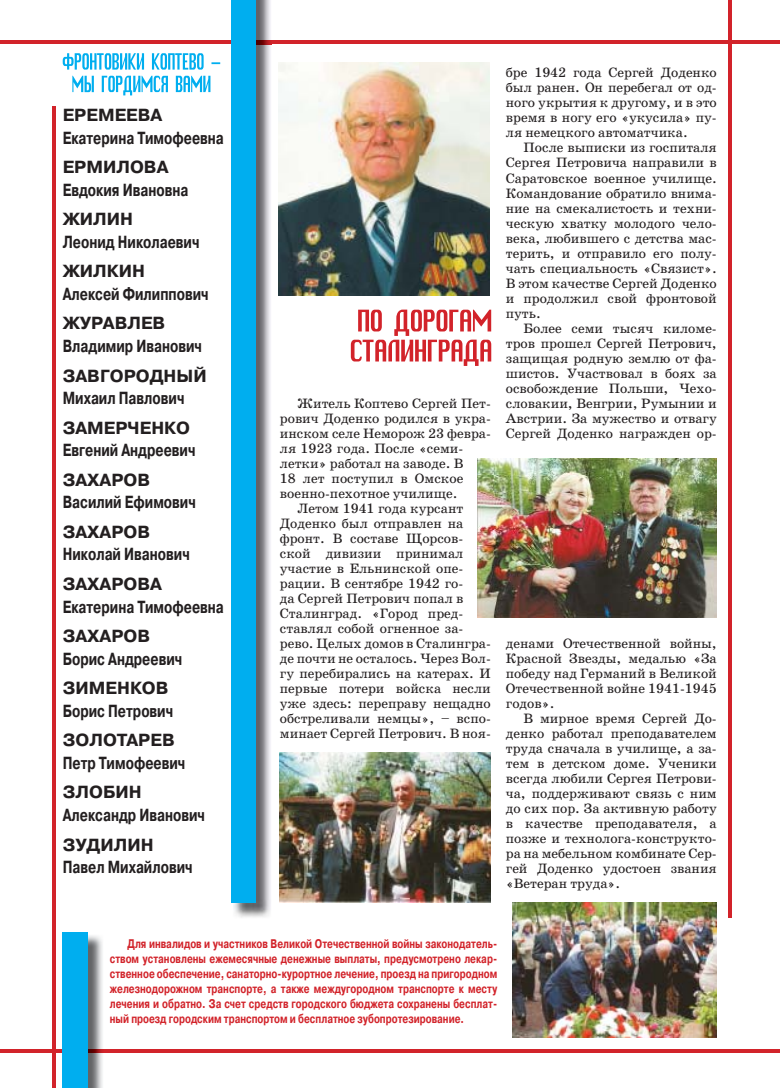
<style>
.page{position:relative;width:780px;height:1088px;background:#fff}
.page>*{position:absolute;margin:0;border:0;box-sizing:border-box;transform-origin:0 0}
.t1{font:700 17.5px/22.5px "Pragmatica C";color:#231f20}
.t2{font:13.75px/15px "School Book C";color:#231f20;text-align:justify}
.t3{font:700 12.5px/15px "Pragmatica C";color:#d2232a;text-align:justify;scale:.75 1}
</style>
<div class="page">
<hr style="left:0;top:1049px;width:780px;height:3px;background:#d2232a">
<hr style="left:52px;top:106px;width:3px;height:981px;background:#d2232a">
<img style="left:88px;top:935px;width:15px;height:152px">
<img style="left:88px;top:1049px;width:15px;height:3px">
<div style="left:63px;top:932px;width:25px;height:155px;background:#00aeef"></div>
<hr style="left:0;top:40px;width:780px;height:4px;background:#d2232a">
<hr style="left:728px;top:0;width:4px;height:917px;background:#d2232a">
<img style="left:233px;top:0;width:38px;height:918px">
<img style="left:256px;top:40px;width:15px;height:4px">
<div style="left:231px;top:0;width:25px;height:902px;background:#00aeef"></div>
<svg style="left:72px;top:76px;width:138px;height:19px"></svg>
<svg style="left:63px;top:53px;width:157px;height:17px"></svg>
<svg style="left:351px;top:309px;width:140px;height:57px"></svg>
<img style="left:279px;top:62px;width:211px;height:234px">
<img style="left:478px;top:458px;width:239px;height:159px">
<img style="left:280px;top:752px;width:210px;height:150px">
<img style="left:512px;top:902px;width:205px;height:135px">
<p class="t1" style="left:63px;top:106px;width:163px">ЕРЕМЕЕВА<br>Екатерина Тимофеевна</p>
<p class="t1" style="left:63px;top:158px;width:127px">ЕРМИЛОВА<br>Евдокия Ивановна</p>
<p class="t1" style="left:63px;top:210px;width:138px">ЖИЛИН<br>Леонид Николаевич</p>
<p class="t1" style="left:63px;top:262px;width:148px">ЖИЛКИН<br>Алексей Филиппович</p>
<p class="t1" style="left:63px;top:314px;width:141px">ЖУРАВЛЕВ<br>Владимир Иванович</p>
<p class="t1" style="left:63px;top:366px;width:146px">ЗАВГОРОДНЫЙ<br>Михаил Павлович</p>
<p class="t1" style="left:63px;top:418px;width:134px">ЗАМЕРЧЕНКО<br>Евгений Андреевич</p>
<p class="t1" style="left:63px;top:470px;width:135px">ЗАХАРОВ<br>Василий Ефимович</p>
<p class="t1" style="left:63px;top:522px;width:129px">ЗАХАРОВ<br>Николай Иванович</p>
<p class="t1" style="left:63px;top:574px;width:163px">ЗАХАРОВА<br>Екатерина Тимофеевна</p>
<p class="t1" style="left:63px;top:626px;width:121px">ЗАХАРОВ<br>Борис Андреевич</p>
<p class="t1" style="left:63px;top:678px;width:112px">ЗИМЕНКОВ<br>Борис Петрович</p>
<p class="t1" style="left:63px;top:731px;width:124px">ЗОЛОТАРЕВ<br>Петр Тимофеевич</p>
<p class="t1" style="left:63px;top:783px;width:144px">ЗЛОБИН<br>Александр Иванович</p>
<p class="t1" style="left:63px;top:835px;width:131px">ЗУДИЛИН<br>Павел Михайлович</p>
<p class="t2" style="left:298px;top:397px;width:195px">Житель Коптево Сергей Пет-</p>
<p class="t2" style="left:280px;top:412px;width:212px">рович Доденко родился в укра-</p>
<p class="t2" style="left:280px;top:427px;width:212px">инском селе Неморож 23 февра-</p>
<p class="t2" style="left:280px;top:442px;width:185px">ля 1923 года. После «семи-</p>
<p class="t2" style="left:280px;top:457px;width:185px">летки» работал на заводе. В</p>
<p class="t2" style="left:280px;top:472px;width:185px">18 лет поступил в Омское</p>
<p class="t2" style="left:280px;top:487px;width:179px">военно-пехотное училище.</p>
<p class="t2" style="left:298px;top:502px;width:167px">Летом 1941 года курсант</p>
<p class="t2" style="left:280px;top:517px;width:185px">Доденко был отправлен на</p>
<p class="t2" style="left:280px;top:532px;width:185px">фронт. В составе Щорсов-</p>
<p class="t2" style="left:280px;top:547px;width:185px">ской дивизии принимал</p>
<p class="t2" style="left:280px;top:562px;width:185px">участие в Ельнинской опе-</p>
<p class="t2" style="left:280px;top:577px;width:185px">рации. В сентябре 1942 го-</p>
<p class="t2" style="left:280px;top:592px;width:185px">да Сергей Петрович попал в</p>
<p class="t2" style="left:280px;top:607px;width:185px">Сталинград. «Город пред-</p>
<p class="t2" style="left:280px;top:622px;width:185px">ставлял собой огненное за-</p>
<p class="t2" style="left:280px;top:637px;width:212px">рево. Целых домов в Сталингра-</p>
<p class="t2" style="left:280px;top:652px;width:212px">де почти не осталось. Через Вол-</p>
<p class="t2" style="left:280px;top:667px;width:212px">гу перебирались на катерах. И</p>
<p class="t2" style="left:280px;top:682px;width:212px">первые потери войска несли</p>
<p class="t2" style="left:280px;top:697px;width:212px">уже здесь: переправу нещадно</p>
<p class="t2" style="left:280px;top:712px;width:212px">обстреливали немцы», – вспо-</p>
<p class="t2" style="left:280px;top:727px;width:212px">минает Сергей Петрович. В ноя-</p>
<p class="t2" style="left:506px;top:67px;width:212px">бре 1942 года Сергей Доденко был ранен. Он перебегал от од&shy;ного укрытия к другому, и в это время в ногу его «укусила» пу&shy;ля немецкого автоматчика.</p>
<p class="t2" style="left:506px;top:142px;width:212px;text-indent:18px">После выписки из госпиталя Сергея Петровича направили в Саратовское военное училище.<br>Командование обратило внима&shy;ние на смекалистость и техни&shy;ческую хватку молодого чело&shy;века, любившего с детства мас&shy;терить, и отправило его полу&shy;чать специальность «Связист».<br>В этом качестве Сергей Доденко и продолжил свой фронтовой путь.</p>
<p class="t2" style="left:506px;top:322px;width:212px;text-indent:18px">Более семи тысяч киломе&shy;тров прошел Сергей Петрович, защищая родную землю от фа&shy;шистов. Участвовал в боях за освобождение Польши, Чехо&shy;словакии, Венгрии, Румынии и Австрии. За мужество и отвагу Сергей Доденко награжден ор-</p>
<p class="t2" style="left:506px;top:637px;width:212px">денами Отечественной войны, Красной Звезды, медалью «За победу над Германий в Великой Отечественной войне 1941-1945 годов».</p>
<p class="t2" style="left:506px;top:712px;width:212px;text-indent:18px">В мирное время Сергей До&shy;денко работал преподавателем труда сначала в училище, а за&shy;тем в детском доме. Ученики всегда любили Сергея Петрови&shy;ча, поддерживают связь с ним до сих пор. За активную работу в качестве преподавателя, а позже и технолога-конструкто&shy;ра на мебельном комбинате Сер&shy;гей Доденко удостоен звания «Ветеран труда».</p>
<p class="t3" style="left:110px;top:937px;width:518px;text-indent:18px">Для инвалидов и участников Великой Отечественной войны законодатель&shy;ством установлены ежемесячные денежные выплаты, предусмотрено лекар&shy;ственное обеспечение, санаторно-курортное лечение, проезд на пригородном железнодорожном транспорте, а также междугородном транспорте к месту лечения и обратно. За счет средств городского бюджета сохранены бесплат&shy;ный проезд городским транспортом и бесплатное зубопротезирование.</p>
</div>
